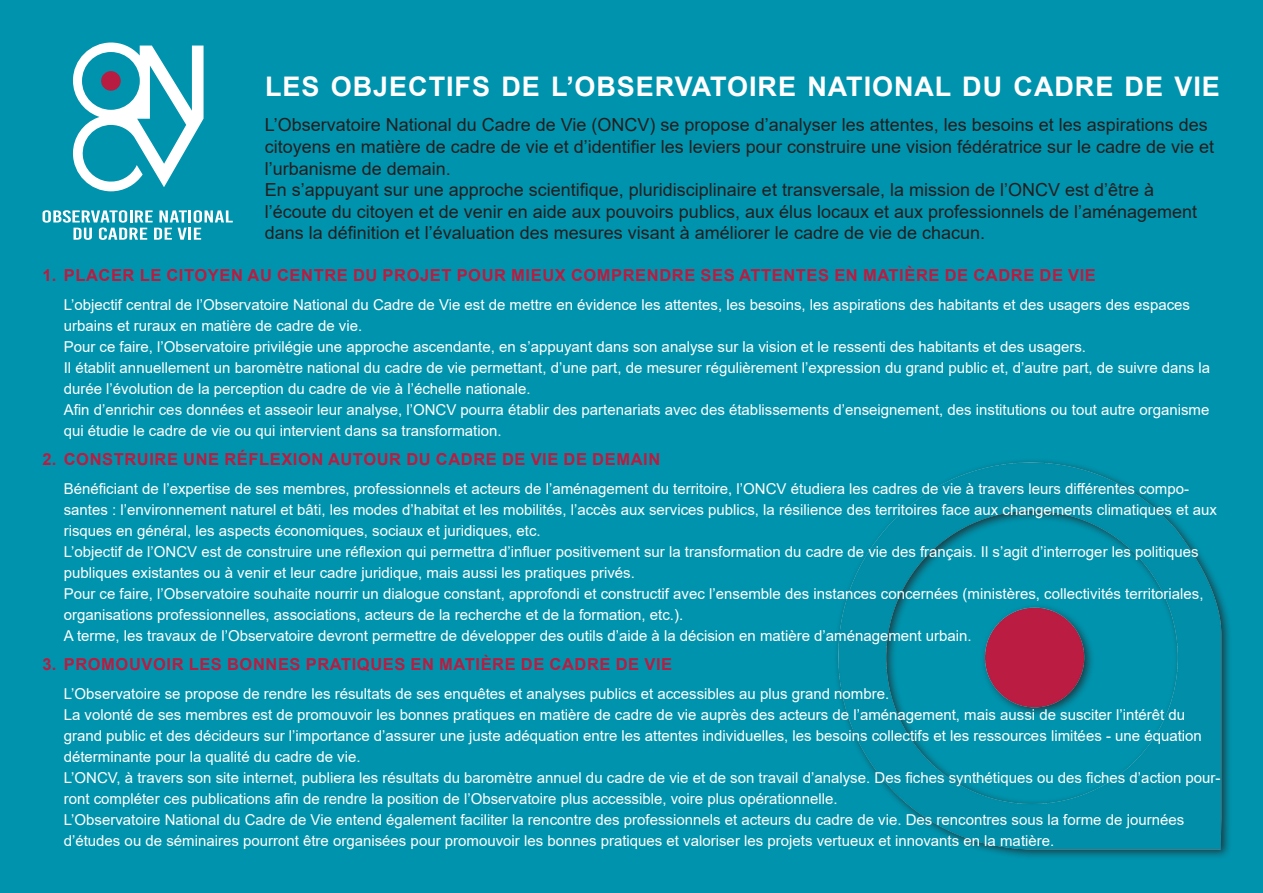
<style>
.page{position:relative;width:1263px;height:893px;background:#0093ad}
.page>*{position:absolute;margin:0;border:0;box-sizing:border-box;transform-origin:0 0}
.t1{font:700 27px "Arial";letter-spacing:.035em;color:#fff}
.t2{font:18px/21.6px "Arial";color:#231f20}
.t3{font:700 16.5px "Arial";letter-spacing:.035em;color:#b91c41}
.t4{font:15px/21px "Arial";color:#fff}
</style>
<div class="page">
<img style="left:837px;top:461px;width:393px;height:396px">
<svg style="left:73px;top:43px;width:131px;height:148px"></svg>
<svg style="left:43px;top:210px;width:190px;height:30px"></svg>
<div style="left:101px;top:71px;width:20px;height:20px;background:#b91c41;border-radius:50%"></div>
<h1 class="t1" style="left:265px;top:68px;width:956px">LES OBJECTIFS DE L’OBSERVATOIRE NATIONAL DU CADRE DE VIE</h1>
<p class="t2" style="left:265px;top:114px;width:951px">L’Observatoire National du Cadre de Vie (ONCV) se propose d’analyser les attentes, les besoins et les aspirations des citoyens en matière de cadre de vie et d’identifier les leviers pour construire une vision fédératrice sur le cadre de vie et l’urbanisme de demain.<br>En s’appuyant sur une approche scientifique, pluridisciplinaire et transversale, la mission de l’ONCV est d’être à l’écoute du citoyen et de venir en aide aux pouvoirs publics, aux élus locaux et aux professionnels de l’aménagement dans la définition et l’évaluation des mesures visant à améliorer le cadre de vie de chacun.</p>
<p class="t3" style="left:43px;top:264px;width:1055px">1. PLACER LE CITOYEN AU CENTRE DU PROJET POUR MIEUX COMPRENDRE SES ATTENTES EN MATIÈRE DE CADRE DE VIE</p>
<p class="t4" style="left:64px;top:295px;width:1148px">L’objectif central de l’Observatoire National du Cadre de Vie est de mettre en évidence les attentes, les besoins, les aspirations des habitants et des usagers des espaces urbains et ruraux en matière de cadre de vie.<br>Pour ce faire, l’Observatoire privilégie une approche ascendante, en s’appuyant dans son analyse sur la vision et le ressenti des habitants et des usagers.<br>Il établit annuellement un baromètre national du cadre de vie permettant, d’une part, de mesurer régulièrement l’expression du grand public et, d’autre part, de suivre dans la durée l’évolution de la perception du cadre de vie à l’échelle nationale.<br>Afin d’enrichir ces données et asseoir leur analyse, l’ONCV pourra établir des partenariats avec des établissements d’enseignement, des institutions ou tout autre organisme qui étudie le cadre de vie ou qui intervient dans sa transformation.</p>
<p class="t3" style="left:43px;top:447px;width:619px">2. CONSTRUIRE UNE RÉFLEXION AUTOUR DU CADRE DE VIE DE DEMAIN</p>
<p class="t4" style="left:64px;top:478px;width:1154px">Bénéficiant de l’expertise de ses membres, professionnels et acteurs de l’aménagement du territoire, l’ONCV étudiera les cadres de vie à travers leurs différentes compo&shy;santes : l’environnement naturel et bâti, les modes d’habitat et les mobilités, l’accès aux services publics, la résilience des territoires face aux changements climatiques et aux risques en général, les aspects économiques, sociaux et juridiques, etc.<br>L’objectif de l’ONCV est de construire une réflexion qui permettra d’influer positivement sur la transformation du cadre de vie des français. Il s’agit d’interroger les politiques publiques existantes ou à venir et leur cadre juridique, mais aussi les pratiques privés.<br>Pour ce faire, l’Observatoire souhaite nourrir un dialogue constant, approfondi et constructif avec l’ensemble des instances concernées (ministères, collectivités territoriales, organisations professionnelles, associations, acteurs de la recherche et de la formation, etc.).<br>A terme, les travaux de l’Observatoire devront permettre de développer des outils d’aide à la décision en matière d’aménagement urbain.</p>
<p class="t3" style="left:43px;top:652px;width:631px">3. PROMOUVOIR LES BONNES PRATIQUES EN MATIÈRE DE CADRE DE VIE</p>
<p class="t4" style="left:64px;top:683px;width:1158px">L’Observatoire se propose de rendre les résultats de ses enquêtes et analyses publics et accessibles au plus grand nombre.<br>La volonté de ses membres est de promouvoir les bonnes pratiques en matière de cadre de vie auprès des acteurs de l’aménagement, mais aussi de susciter l’intérêt du grand public et des décideurs sur l’importance d’assurer une juste adéquation entre les attentes individuelles, les besoins collectifs et les ressources limitées - une équation déterminante pour la qualité du cadre de vie.<br>L’ONCV, à travers son site internet, publiera les résultats du baromètre annuel du cadre de vie et de son travail d’analyse. Des fiches synthétiques ou des fiches d’action pour&shy;ront compléter ces publications afin de rendre la position de l’Observatoire plus accessible, voire plus opérationnelle.<br>L’Observatoire National du Cadre de Vie entend également faciliter la rencontre des professionnels et acteurs du cadre de vie. Des rencontres sous la forme de journées d’études ou de séminaires pourront être organisées pour promouvoir les bonnes pratiques et valoriser les projets vertueux et innovants en la matière.</p>
</div>
